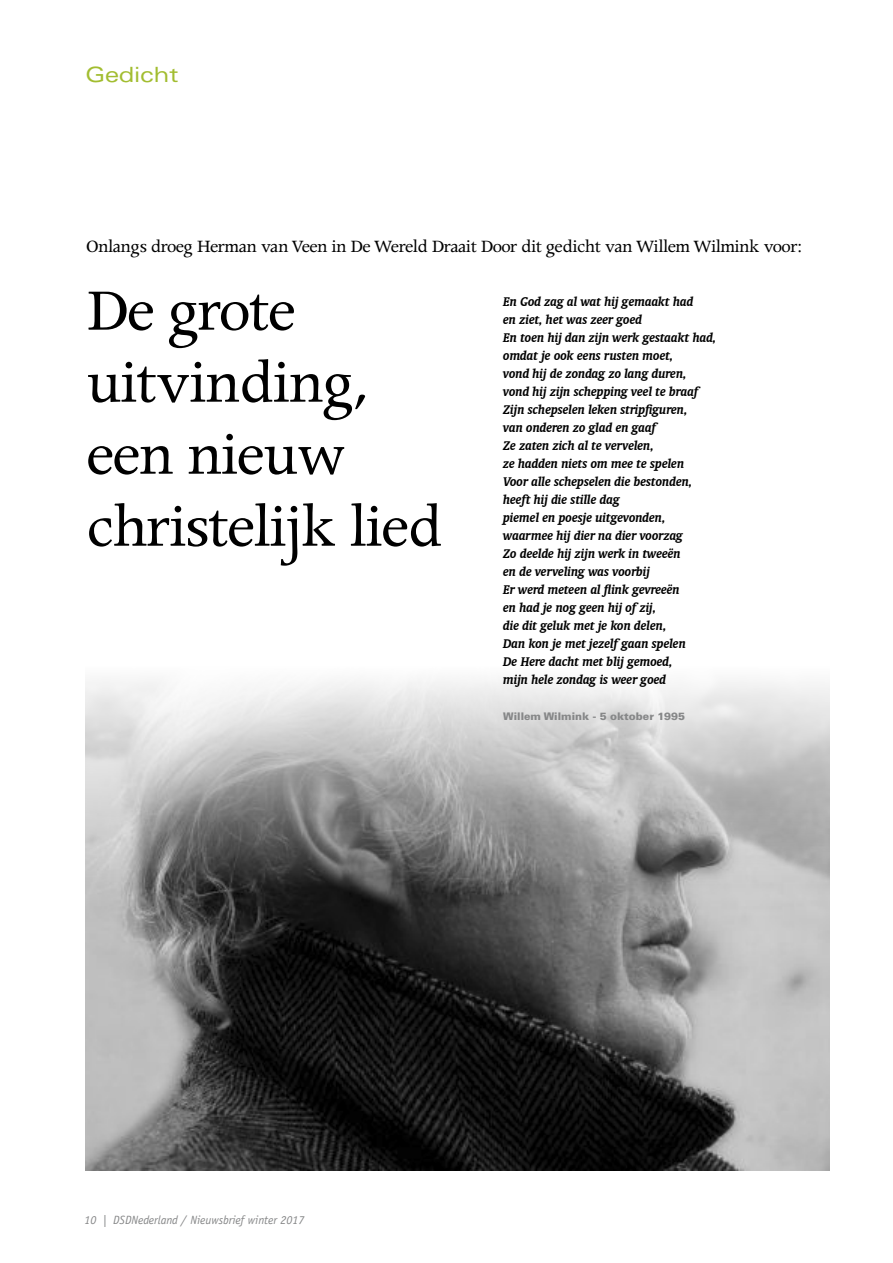
<style>
.page{position:relative;width:893px;height:1263px;background:#fff}
.page>*{position:absolute;margin:0;border:0;box-sizing:border-box;transform-origin:0 0}
.t1{font:66px/72px "Apollo MT Std";letter-spacing:-.03em;color:#000}
.t2{font:expanded 21px "Univers LT Std";letter-spacing:-.01em;color:#a2bd30}
.t3{font:19.5px "Apollo MT Std";letter-spacing:-.03em;color:#000}
.t4{font:italic 700 14.25px/18px "Oranda BT";color:#000}
.t5{font:italic 12px "Officina Sans LT";color:#868788}
.t6{font:900 10.5px "Univers LT";color:#868788}
</style>
<div class="page">
<img style="left:85px;top:681px;width:744px;height:489px">
<h2 class="t2" style="left:85px;top:62px;width:95px">Gedicht</h2>
<h3 class="t3" style="left:86px;top:236px;width:718px">Onlangs droeg Herman van Veen in De Wereld Draait Door dit gedicht van Willem Wilmink voor:</h3>
<h1 class="t1" style="left:86px;top:279px;width:358px">De grote uitvinding, een nieuw christelijk lied</h1>
<p class="t4" style="left:503px;top:292px;width:215px">En God zag al wat hij gemaakt had<br>en ziet, het was zeer goed<br>En toen hij dan zijn werk gestaakt had, omdat je ook eens rusten moet,<br>vond hij de zondag zo lang duren,<br>vond hij zijn schepping veel te braaf<br>Zijn schepselen leken stripfiguren,<br>van onderen zo glad en gaaf<br>Ze zaten zich al te vervelen,<br>ze hadden niets om mee te spelen<br>Voor alle schepselen die bestonden, heeft hij die stille dag<br>piemel en poesje uitgevonden, waarmee hij dier na dier voorzag<br>Zo deelde hij zijn werk in tweeën<br>en de verveling was voorbij<br>Er werd meteen al flink gevreeën<br>en had je nog geen hij of zij,<br>die dit geluk met je kon delen,<br>Dan kon je met jezelf gaan spelen<br>De Here dacht met blij gemoed,<br>mijn hele zondag is weer goed</p>
<p class="t6" style="left:503px;top:710px;width:183px">Willem Wilmink - 5 oktober 1995</p>
<p class="t5" style="left:84px;top:1213px;width:222px">10 | DSDNederland / Nieuwsbrief winter 2017</p>
</div>
